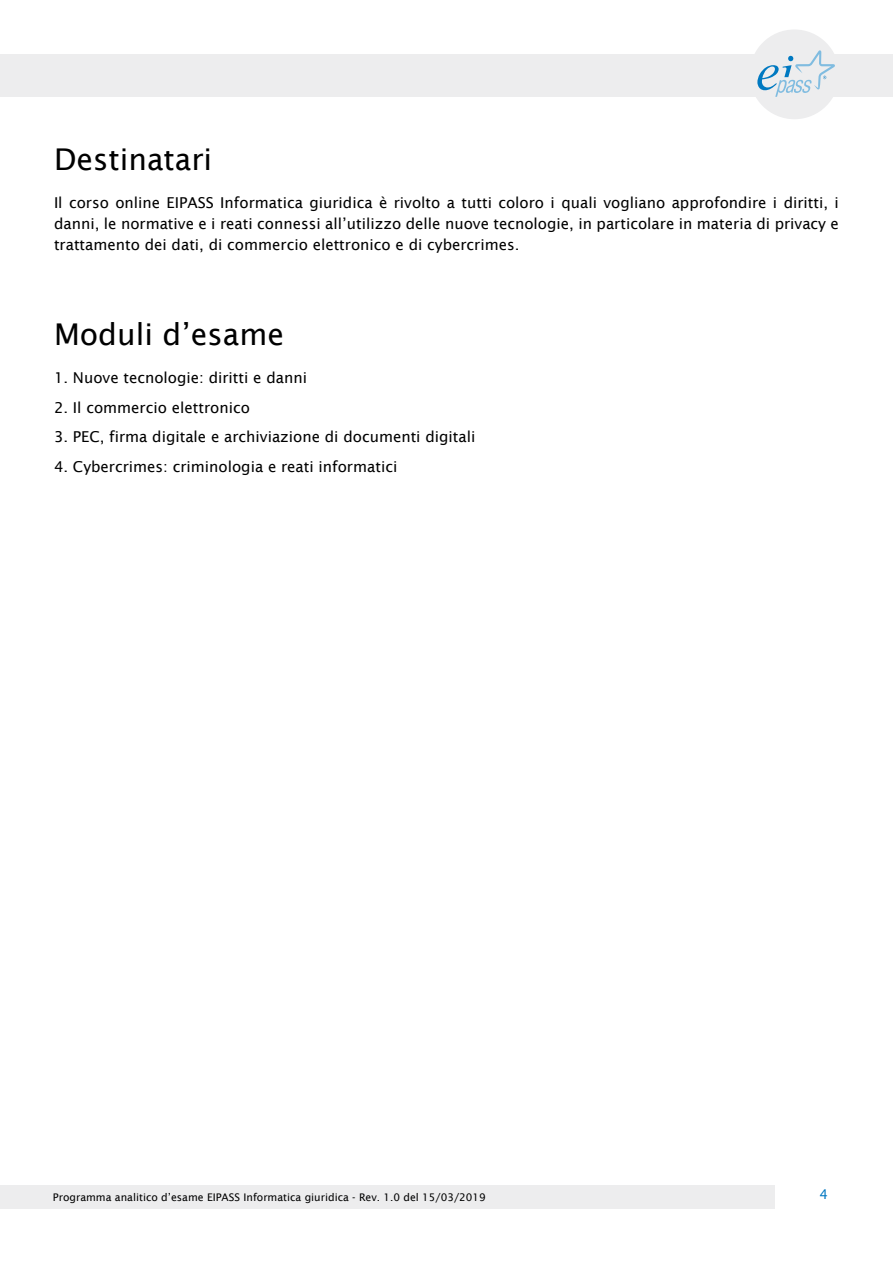
<style>
.page{position:relative;width:893px;height:1263px;background:#fff}
.page>*{position:absolute;margin:0;border:0;box-sizing:border-box;transform-origin:0 0}
.t1{font:30px "Lucida Sans";color:#000}
.t2{font:15px/21px "Lucida Sans";color:#000;text-align:justify}
.t3{font:13.5px "Lucida Sans";color:#0077c1}
.t4{font:10.5px "Lucida Sans";color:#000}
</style>
<div class="page">
<div style="left:0;top:54px;width:893px;height:43px;background:#ededee"></div>
<div style="left:749px;top:29px;width:90px;height:90px;background:#ededee;border-radius:50%"></div>
<div style="left:0;top:1185px;width:774px;height:24px;background:#ededee"></div>
<svg style="left:757px;top:50px;width:78px;height:47px"></svg>
<h1 class="t1" style="left:54px;top:142px;width:160px">Destinatari</h1>
<p class="t2" style="left:54px;top:192px;width:786px">Il corso online EIPASS Informatica giuridica è rivolto a tutti coloro i quali vogliano approfondire i diritti, i danni, le normative e i reati connessi all’utilizzo delle nuove tecnologie, in particolare in materia di privacy e trattamento dei dati, di commercio elettronico e di cybercrimes.</p>
<h1 class="t1" style="left:54px;top:318px;width:232px">Moduli d’esame</h1>
<p class="t2" style="left:54px;top:367px;width:254px">1. Nuove tecnologie: diritti e danni</p>
<p class="t2" style="left:54px;top:397px;width:197px">2. Il commercio elettronico</p>
<p class="t2" style="left:54px;top:426px;width:423px">3. PEC, firma digitale e archiviazione di documenti digitali</p>
<p class="t2" style="left:54px;top:456px;width:345px">4. Cybercrimes: criminologia e reati informatici</p>
<p class="t4" style="left:53px;top:1191px;width:434px">Programma analitico d’esame EIPASS Informatica giuridica - Rev. 1.0 del 15/03/2019</p>
<p class="t3" style="left:819px;top:1186px;width:10px">4</p>
</div>
